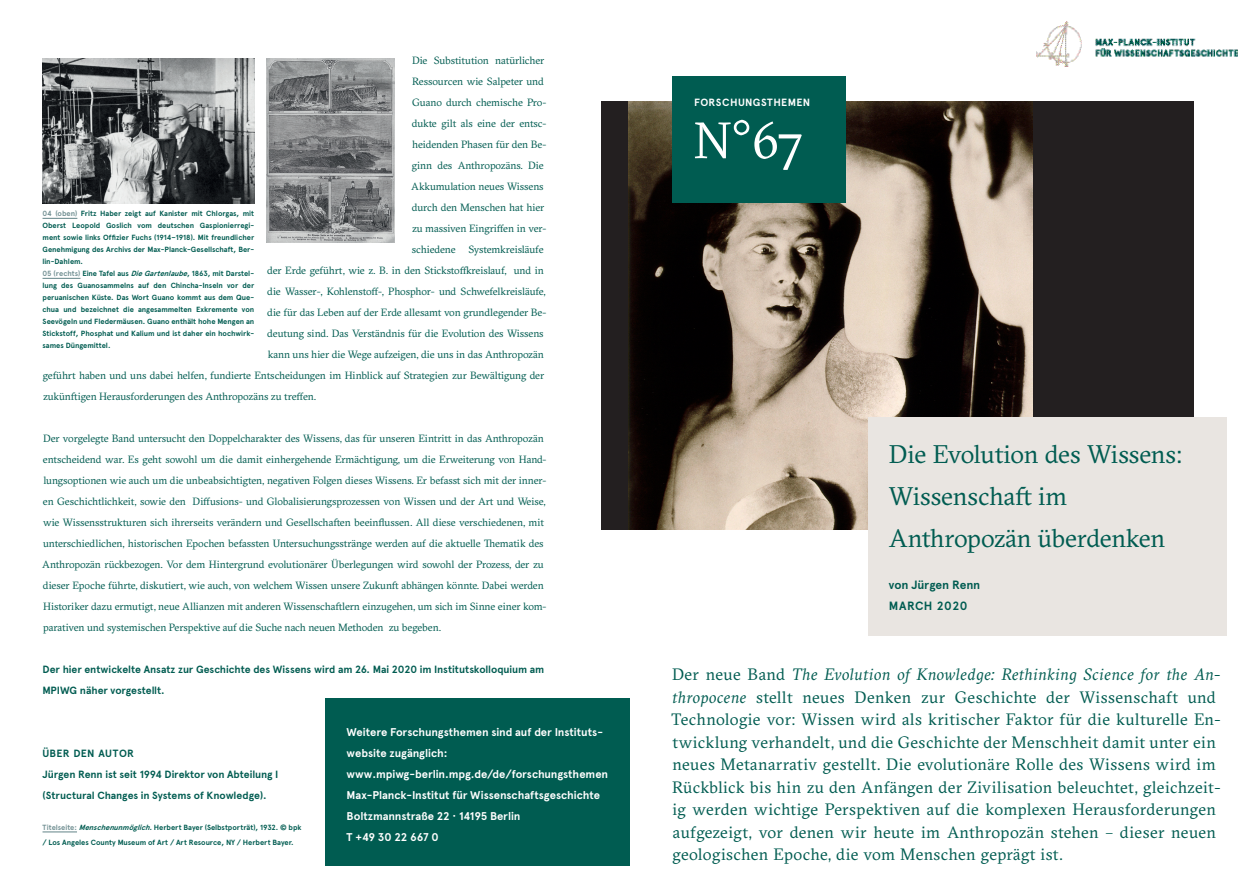
<style>
.page{position:relative;width:1259px;height:893px;background:#fff}
.page>*{position:absolute;margin:0;border:0;box-sizing:border-box;transform-origin:0 0}
.Nr__35_40{font:51px "GT Sectra";color:#fff}
.Adresse__Name__8_14{font:25.5px "GT Sectra";letter-spacing:-.01em;color:#005c51}
.t1{font:16.5px/22.5px "GT Sectra";letter-spacing:.02em;color:#005c51}
.Adresse__Name__8_14-2{font:700 12px "Apercu Pro";color:#005c51}
.Adresse__Name__8_14-3{font:700 12px "Apercu Pro";letter-spacing:.045em;color:#005c51}
.Adresse__Name__8_14-4{font:700 11.25px/21px "Apercu Pro";letter-spacing:-.005em;color:#fff}
.Fließtext__9_14{font:10.5px/21px "GT Sectra";letter-spacing:-.01em;color:#005c51}
.Fließtext__9_14-2{font:700 10.5px/21px "Apercu Pro";letter-spacing:-.005em;color:#005c51}
.Adresse__Name__8_14-5{font:700 10.5px "Apercu Pro";letter-spacing:-.005em;color:#005c51}
.Kategorie__Über__8_1{font:700 10.5px "Apercu Pro";letter-spacing:.045em;color:#fff}
.Adresse__Name__8_14-6{font:700 10.5px "Apercu Pro";letter-spacing:.03em;color:#005c51}
.Adresse__Name__8_14-7{font:700 10.35px "Apercu Pro";letter-spacing:-.005em;color:#005c51}
.Nr__35_40-2{font:700 7.5px/12px "Apercu Pro";letter-spacing:-.005em;color:#005c51;text-align:justify}
.s1{color:#739194}
.s2{font-style:italic}
.s3{font-size:10.5px}
</style>
<div class="page">
<div style="left:601px;top:101px;width:592px;height:429px;background:#231f20"></div>
<img style="left:628px;top:101px;width:404px;height:429px">
<div style="left:867px;top:417px;width:359px;height:219px;background:#e9e5e1"></div>
<div style="left:325px;top:698px;width:304px;height:168px;background:#005c51"></div>
<img style="left:1037px;top:21px;width:200px;height:46px">
<div style="left:672px;top:77px;width:173px;height:126px;background:#005c51"></div>
<hr style="left:43px;top:831px;width:34px;height:1px;background:#739194">
<img style="left:43px;top:58px;width:211px;height:145px">
<img style="left:266px;top:58px;width:128px;height:185px">
<hr style="left:43px;top:218px;width:34px;height:1px;background:#739194">
<hr style="left:43px;top:278px;width:37px;height:1px;background:#739194">
<p class="Fließtext__9_14" style="left:412px;top:50px;width:134px">Die Substitution natürlicher</p>
<p class="Fließtext__9_14" style="left:412px;top:71px;width:133px">Ressourcen wie Salpeter und</p>
<p class="Fließtext__9_14" style="left:412px;top:92px;width:136px">Guano durch chemische Pro-</p>
<p class="Fließtext__9_14" style="left:412px;top:113px;width:136px">dukte gilt als eine der entsc-</p>
<p class="Fließtext__9_14" style="left:412px;top:134px;width:136px">heidenden Phasen für den Be-</p>
<p class="Fließtext__9_14" style="left:412px;top:155px;width:133px">ginn des Anthropozäns. Die</p>
<p class="Fließtext__9_14" style="left:411px;top:176px;width:134px">Akkumulation neues Wissens</p>
<p class="Fließtext__9_14" style="left:412px;top:197px;width:134px">durch den Menschen hat hier</p>
<p class="Fließtext__9_14" style="left:412px;top:218px;width:136px">zu massiven Eingriffen in ver-</p>
<p class="Fließtext__9_14" style="left:412px;top:239px;width:133px">schiedene Systemkreisläufe</p>
<p class="Fließtext__9_14" style="left:267px;top:260px;width:278px">der Erde geführt, wie z. B. in den Stickstoffkreislauf, und in</p>
<p class="Fließtext__9_14" style="left:267px;top:281px;width:280px">die Wasser-, Kohlenstoff-, Phosphor- und Schwefelkreisläufe,</p>
<p class="Fließtext__9_14" style="left:267px;top:302px;width:281px">die für das Leben auf der Erde allesamt von grundlegender Be-</p>
<p class="Fließtext__9_14" style="left:267px;top:323px;width:278px">deutung sind. Das Verständnis für die Evolution des Wissens</p>
<p class="Fließtext__9_14" style="left:268px;top:344px;width:277px">kann uns hier die Wege aufzeigen, die uns in das Anthropozän</p>
<p class="Fließtext__9_14" style="left:43px;top:365px;width:503px">geführt haben und uns dabei helfen, fundierte Entscheidungen im Hinblick auf Strategien zur Bewältigung der</p>
<p class="Fließtext__9_14" style="left:43px;top:386px;width:274px">zukünftigen Herausforderungen des Anthropozäns zu treffen.</p>
<p class="Fließtext__9_14" style="left:42px;top:428px;width:506px">Der vorgelegte Band untersucht den Doppelcharakter des Wissens, das für unseren Eintritt in das Anthropozän entscheidend war. Es geht sowohl um die damit einhergehende Ermächtigung, um die Erweiterung von Hand&shy;lungsoptionen wie auch um die unbeabsichtigten, negativen Folgen dieses Wissens. Er befasst sich mit der inner&shy;en Geschichtlichkeit, sowie den Diffusions- und Globalisierungsprozessen von Wissen und der Art und Weise, wie Wissensstrukturen sich ihrerseits verändern und Gesellschaften beeinflussen. All diese verschiedenen, mit unterschiedlichen, historischen Epochen befassten Untersuchungsstränge werden auf die aktuelle Thematik des Anthropozän rückbezogen. Vor dem Hintergrund evolutionärer Überlegungen wird sowohl der Prozess, der zu dieser Epoche führte, diskutiert, wie auch, von welchem Wissen unsere Zukunft abhängen könnte. Dabei werden Historiker dazu ermutigt, neue Allianzen mit anderen Wissenschaftlern einzugehen, um sich im Sinne einer kom&shy;parativen und systemischen Perspektive auf die Suche nach neuen Methoden zu begeben.</p>
<p class="Nr__35_40-2" style="left:43px;top:207px;width:213px"><span class="s1">04 (oben)</span> Fritz Haber zeigt auf Kanister mit Chlorgas, mit Oberst Leopold Goslich vom deutschen Gaspionierregi&shy;ment sowie links Offizier Fuchs (1914–1918). Mit freundlicher Genehmigung des Archivs der Max-Planck-Gesellschaft, Ber&shy;lin-Dahlem.</p>
<p class="Nr__35_40-2" style="left:43px;top:267px;width:213px"><span class="s1">05 (rechts)</span> Eine Tafel aus <span class="s2">DieGartenlaube</span>, 1863, mit Darstel&shy;lung des Guanosammelns auf den Chincha-Inseln vor der peruanischen Küste. Das Wort Guano kommt aus dem Que&shy;chua und bezeichnet die angesammelten Exkremente von Seevögeln und Fledermäusen. Guano enthält hohe Mengen an Stickstoff, Phosphat und Kalium und ist daher ein hochwirk&shy;sames Düngemittel.</p>
<p class="Fließtext__9_14-2" style="left:43px;top:658px;width:503px">Der hier entwickelte Ansatz zur Geschichte des Wissens wird am 26. Mai 2020 im Institutskolloquium am<br>MPIWG näher vorgestellt.</p>
<p class="Adresse__Name__8_14-6" style="left:43px;top:745px;width:93px">ÜBER DEN AUTOR</p>
<p class="Adresse__Name__8_14-5" style="left:43px;top:766px;width:237px">Jürgen Renn ist seit 1994 Direktor von Abteilung I</p>
<p class="Adresse__Name__8_14-7" style="left:43px;top:787px;width:226px"><span class="s3">(</span>Structural Changes in Systems of Knowledge).</p>
<p class="Nr__35_40-2" style="left:43px;top:819px;width:260px;line-height:15px"><span class="s1">Titelseite:</span> <span class="s2">Menschenunmöglich.</span>Herbert Bayer (Selbstporträt), 1932. © bpk / Los Angeles County Museum of Art / Art Resource, NY / Herbert Bayer.</p>
<p class="Adresse__Name__8_14-4" style="left:347px;top:720px;width:258px">Weitere Forschungsthemen sind auf der Instituts&shy;website zugänglich:</p>
<p class="Adresse__Name__8_14-4" style="left:347px;top:762px;width:263px">www.mpiwg-berlin.mpg.de/de/forschungsthemen</p>
<p class="Adresse__Name__8_14-4" style="left:347px;top:783px;width:255px">Max-Planck-Institut für Wissenschaftsgeschichte</p>
<p class="Adresse__Name__8_14-4" style="left:347px;top:804px;width:175px">Boltzmannstraße 22 · 14195 Berlin</p>
<p class="Adresse__Name__8_14-4" style="left:347px;top:825px;width:94px">T +49 30 22 667 0</p>
<p class="Kategorie__Über__8_1" style="left:694px;top:94px;width:118px">FORSCHUNGSTHEMEN</p>
<p class="Nr__35_40" style="left:693px;top:112px;width:111px">N°67</p>
<p class="Adresse__Name__8_14" style="left:889px;top:439px;width:294px">Die Evolution des Wissens:</p>
<p class="Adresse__Name__8_14" style="left:889px;top:481px;width:180px">Wissenschaft im</p>
<p class="Adresse__Name__8_14" style="left:889px;top:523px;width:278px">Anthropozän überdenken</p>
<p class="Adresse__Name__8_14-2" style="left:889px;top:575px;width:93px">von Jürgen Renn</p>
<p class="Adresse__Name__8_14-3" style="left:889px;top:596px;width:80px">MARCH 2020</p>
<p class="t1" style="left:671px;top:664px;width:550px">Der neue Band <span class="s2">The Evolution of Knowledge: Rethinking Science for the An&shy;thropocene</span> stellt neues Denken zur Geschichte der Wissenschaft und Technologie vor: Wissen wird als kritischer Faktor für die kulturelle En&shy;twicklung verhandelt, und die Geschichte der Menschheit damit unter ein neues Metanarrativ gestellt. Die evolutionäre Rolle des Wissens wird im Rückblick bis hin zu den Anfängen der Zivilisation beleuchtet, gleichzeit&shy;ig werden wichtige Perspektiven auf die komplexen Herausforderungen aufgezeigt, vor denen wir heute im Anthropozän stehen – dieser neuen geologischen Epoche, die vom Menschen geprägt ist.</p>
</div>
